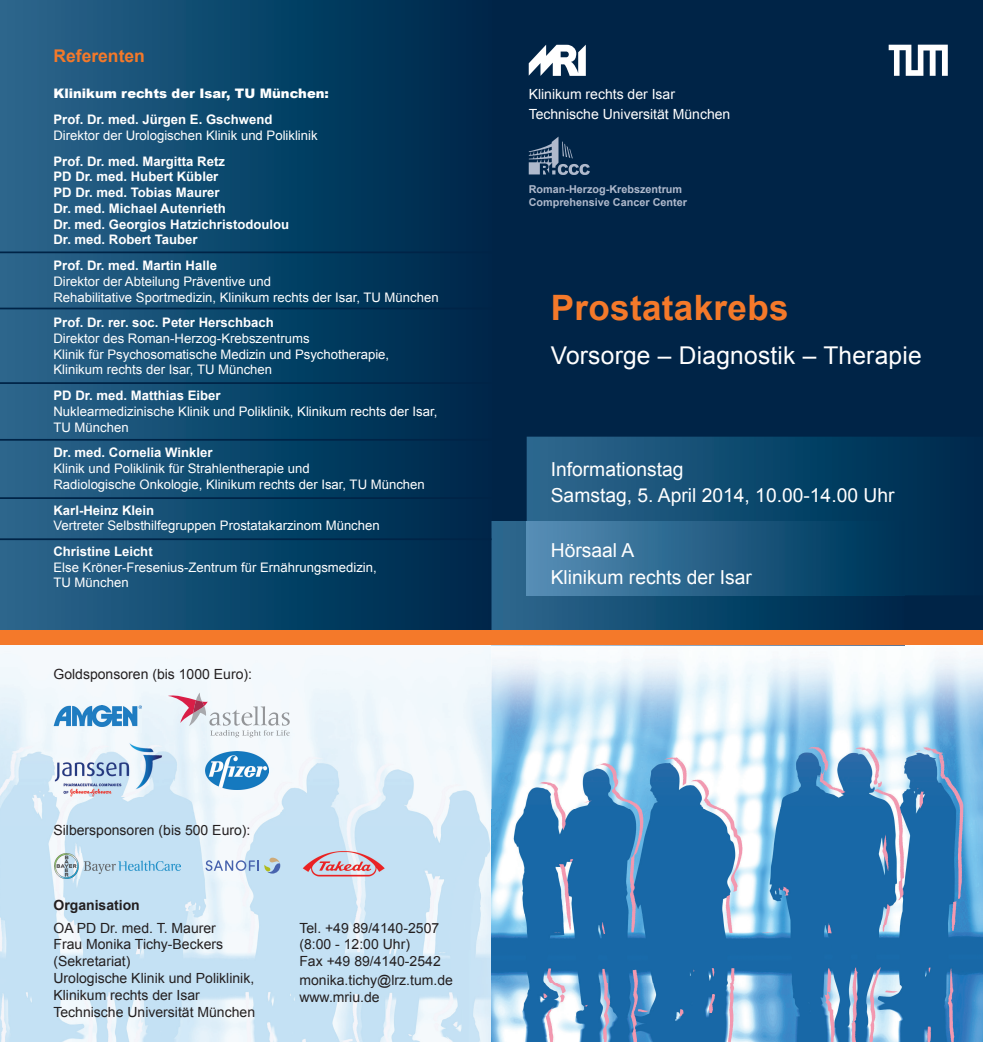
<style>
.page{position:relative;width:983px;height:1042px;background:#fff}
.page>*{position:absolute;margin:0;border:0;box-sizing:border-box;transform-origin:0 0}
.t1{font:700 35px "Arial";letter-spacing:.01em;color:#f4792a}
.t2{font:24.5px "Arial";letter-spacing:.01em;color:#fff}
.t3{font:19.25px/26.2px "Arial";color:#fff}
.t4{font:700 17.5px "Arial";color:#f4792a}
.t5{font:14px/16.8px "Arial";color:#231f20}
.t6{font:14px/19.2px "Arial";color:#fff}
.t7{font:700 14px "Arial";color:#231f20}
.t8{font:13.12px/15.8px "Arial";color:#fff}
.t9{font:700 13.12px/15.8px "Arial";color:#fff}
.t10{font:900 13.12px "Arial";color:#fff}
.t11{font:700 10.85px/13px "Arial";color:#afb9cc}
</style>
<div class="page">
<img style="left:0;top:645px;width:491px;height:397px">
<div style="left:491px;top:0;width:491px;height:630px;background:#002447"></div>
<div style="left:0;top:0;width:491px;height:630px;background:linear-gradient(to right,#28668d,#002648)"></div>
<img style="left:491px;top:645px;width:491px;height:397px">
<svg style="left:491px;top:521px;width:413px;height:109px"></svg>
<svg style="left:526px;top:437px;width:413px;height:158px"></svg>
<img style="left:526px;top:521px;width:378px;height:74px">
<div style="left:0;top:630px;width:982px;height:15px;background:#f4792a"></div>
<svg style="left:168px;top:692px;width:122px;height:45px"></svg>
<hr style="left:0;top:251px;width:491px;height:2px;background:#002447">
<hr style="left:0;top:382px;width:491px;height:2px;background:#002447">
<hr style="left:0;top:439px;width:491px;height:2px;background:#002447">
<hr style="left:0;top:497px;width:491px;height:2px;background:#002447">
<hr style="left:0;top:538px;width:491px;height:2px;background:#002447">
<hr style="left:0;top:308px;width:491px;height:1px;background:#002447">
<img style="left:42px;top:705px;width:99px;height:27px">
<svg style="left:205px;top:857px;width:75px;height:16px"></svg>
<img style="left:54px;top:742px;width:109px;height:55px">
<img style="left:205px;top:752px;width:63px;height:38px">
<img style="left:55px;top:853px;width:126px;height:25px">
<img style="left:300px;top:851px;width:91px;height:29px">
<svg style="left:888px;top:45px;width:59px;height:31px"></svg>
<svg style="left:528px;top:45px;width:57px;height:31px"></svg>
<svg style="left:528px;top:137px;width:61px;height:38px"></svg>
<h3 class="t4" style="left:53px;top:45px;width:93px">Referenten</h3>
<p class="t10" style="left:53px;top:84px;width:277px">Klinikum rechts der Isar, TU München:</p>
<p class="t9" style="left:53px;top:112px;width:220px">Prof. Dr. med. Jürgen E. Gschwend</p>
<p class="t8" style="left:53px;top:128px;width:266px">Direktor der Urologischen Klinik und Poliklinik</p>
<p class="t9" style="left:53px;top:154px;width:237px">Prof. Dr. med. Margitta Retz<br>PD Dr. med. Hubert Kübler<br>PD Dr. med. Tobias Maurer<br>Dr. med. Michael Autenrieth<br>Dr. med. Georgios Hatzichristodoulou<br>Dr. med. Robert Tauber</p>
<p class="t9" style="left:53px;top:258px;width:165px">Prof. Dr. med. Martin Halle</p>
<p class="t8" style="left:53px;top:273px;width:386px">Direktor der Abteilung Präventive und<br>Rehabilitative Sportmedizin, Klinikum rechts der Isar, TU München</p>
<p class="t9" style="left:53px;top:315px;width:222px">Prof. Dr. rer. soc. Peter Herschbach</p>
<p class="t8" style="left:53px;top:331px;width:337px">Direktor des Roman-Herzog-Krebszentrums<br>Klinik für Psychosomatische Medizin und Psychotherapie,<br>Klinikum rechts der Isar, TU München</p>
<p class="t9" style="left:53px;top:388px;width:169px">PD Dr. med. Matthias Eiber</p>
<p class="t8" style="left:53px;top:403px;width:385px">Nuklearmedizinische Klinik und Poliklinik, Klinikum rechts der Isar,<br>TU München</p>
<p class="t9" style="left:53px;top:445px;width:160px">Dr. med. Cornelia Winkler</p>
<p class="t8" style="left:53px;top:461px;width:373px">Klinik und Poliklinik für Strahlentherapie und<br>Radiologische Onkologie, Klinikum rechts der Isar, TU München</p>
<p class="t9" style="left:53px;top:502px;width:102px">Karl-Heinz Klein</p>
<p class="t8" style="left:53px;top:518px;width:328px">Vertreter Selbsthilfegruppen Prostatakarzinom München</p>
<p class="t9" style="left:53px;top:544px;width:101px">Christine Leicht</p>
<p class="t8" style="left:53px;top:559px;width:325px">Else Kröner-Fresenius-Zentrum für Ernährungsmedizin,<br>TU München</p>
<p class="t5" style="left:53px;top:666px;width:200px">Goldsponsoren (bis 1000 Euro):</p>
<p class="t5" style="left:53px;top:821px;width:198px">Silbersponsoren (bis 500 Euro):</p>
<p class="t7" style="left:53px;top:896px;width:88px">Organisation</p>
<p class="t5" style="left:53px;top:919px;width:203px">OA PD Dr. med. T. Maurer<br>Frau Monika Tichy-Beckers (Sekretariat)<br>Urologische Klinik und Poliklinik,<br>Klinikum rechts der Isar<br>Technische Universität München</p>
<p class="t5" style="left:299px;top:919px;width:143px">Tel. +49 89/4140-2507 (8:00 - 12:00 Uhr)<br>Fax +49 89/4140-2542</p>
<p class="t5" style="left:299px;top:972px;width:155px">monika.tichy@lrz.tum.de www.mriu.de</p>
<p class="t6" style="left:528px;top:85px;width:203px">Klinikum rechts der Isar<br>Technische Universität München</p>
<p class="t11" style="left:528px;top:183px;width:160px">Roman-Herzog-Krebszentrum<br>Comprehensive Cancer Center</p>
<h1 class="t1" style="left:550px;top:285px;width:239px">Prostatakrebs</h1>
<h2 class="t2" style="left:550px;top:339px;width:372px">Vorsorge – Diagnostik – Therapie</h2>
<h3 class="t3" style="left:550px;top:456px;width:345px">Informationstag<br>Samstag, 5. April 2014, 10.00-14.00 Uhr</h3>
<h3 class="t3" style="left:550px;top:538px;width:203px">Hörsaal A<br>Klinikum rechts der Isar</h3>
</div>
